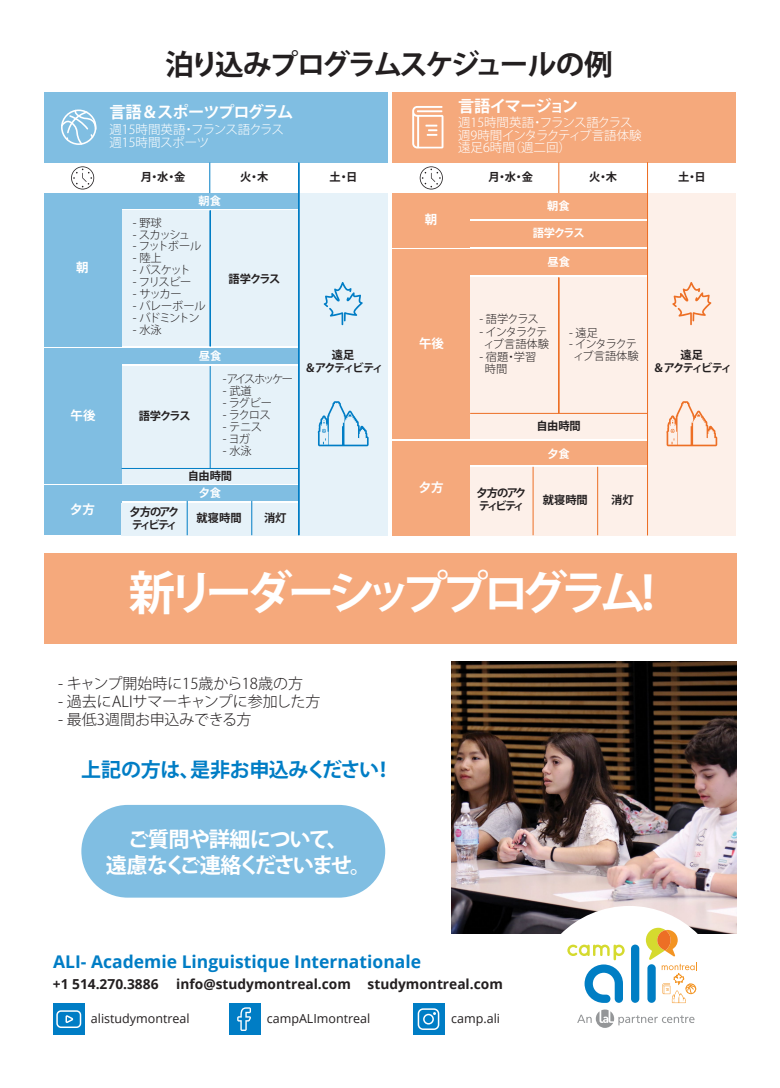
<style>
.page{position:relative;width:780px;height:1088px;background:#fff}
.page>*{position:absolute;margin:0;border:0;box-sizing:border-box;transform-origin:0 0}
.t1{font:700 46.38px "Koz Go Pr 6 N";letter-spacing:-.155em;color:#fff}
.t2{font:700 28.62px "Koz Go Pr 6 N";letter-spacing:-.095em;color:#231f20}
.t3{font:700 21.25px/25.5px "Koz Go Pr 6 N";letter-spacing:-.05em;color:#fff;text-align:center}
.t4{font:700 20px "Koz Go Pr 6 N";letter-spacing:-.02em;color:#007dc5}
.t5{font:700 17.5px "Open Sans";color:#007dc5}
.t6{font:700 16.25px "Koz Go Pr 6 N";letter-spacing:-.065em;color:#fff}
.t7{font:300 15px "Koz Go Pr 6 N";color:#231f20}
.t8{font:700 13.75px "Open Sans";color:#231f20}
.t9{font:300 12.5px/12.5px "Koz Go Pr 6 N";color:#fff}
.t10{font:12.5px "Open Sans";color:#231f20}
.t11{font:700 12.5px "Koz Go Pr 6 N";letter-spacing:-.01em;color:#fff}
.t12{font:300 11.25px/12.5px "Koz Go Pr 6 N";letter-spacing:-.08em;color:#231f20;text-align:center}
.t13{font:700 11.25px "Koz Go Pr 6 N";letter-spacing:-.115em;color:#231f20}
.t14{font:700 11.25px/12.5px "Koz Go Pr 6 N";letter-spacing:-.17em;color:#231f20;text-align:center}
.t15{font:700 11.25px/12.5px "Koz Go Pr 6 N";letter-spacing:-.195em;color:#231f20}
.t16{font:700 11.25px "Koz Go Pr 6 N";letter-spacing:-.01em;color:#fff}
.t17{font:300 11.25px "Koz Go Pr 6 N";letter-spacing:-.19em;color:#231f20}
</style>
<div class="page">
<div style="left:44px;top:553px;width:692px;height:90px;background:#f5a97c"></div>
<img style="left:451px;top:662px;width:285px;height:272px">
<div style="left:81px;top:805px;width:304px;height:92px;background:#80bee2;border-radius:46px"></div>
<svg style="left:531px;top:906px;width:196px;height:115px"></svg>
<div style="left:229px;top:1003px;width:31px;height:32px;background:#007dc5"></div>
<svg style="left:237px;top:1007px;width:14px;height:24px"></svg>
<div style="left:53px;top:1003px;width:32px;height:32px;background:#007dc5"></div>
<svg style="left:65px;top:1015px;width:9px;height:8px"></svg>
<div style="left:56px;top:1010px;width:25px;height:18px;border:1px solid #fff;border-radius:4px"></div>
<div style="left:413px;top:1003px;width:32px;height:32px;background:#007dc5"></div>
<div style="left:423px;top:1014px;width:11px;height:10px;border:1px solid #fff;border-radius:50%"></div>
<div style="left:417px;top:1008px;width:22px;height:22px;border:1px solid #fff;border-radius:5px"></div>
<div style="left:44px;top:92px;width:343px;height:71px;background:#80bee2"></div>
<svg style="left:61px;top:109px;width:35px;height:36px"></svg>
<div style="left:121px;top:210px;width:178px;height:136px;background:#e6f2f9"></div>
<div style="left:121px;top:366px;width:178px;height:118px;background:#e6f2f9"></div>
<div style="left:121px;top:348px;width:178px;height:16px;background:#80bee2"></div>
<div style="left:121px;top:485px;width:178px;height:16px;background:#80bee2"></div>
<div style="left:44px;top:485px;width:77px;height:50px;background:#80bee2"></div>
<div style="left:121px;top:503px;width:178px;height:32px;background:#e6f2f9"></div>
<div style="left:44px;top:348px;width:77px;height:136px;background:#80bee2"></div>
<svg style="left:71px;top:166px;width:23px;height:23px"></svg>
<div style="left:44px;top:193px;width:77px;height:153px;background:#80bee2"></div>
<div style="left:121px;top:193px;width:178px;height:15px;background:#80bee2"></div>
<div style="left:299px;top:193px;width:88px;height:342px;background:#e6f2f9"></div>
<svg style="left:318px;top:401px;width:50px;height:45px"></svg>
<svg style="left:324px;top:282px;width:39px;height:43px"></svg>
<hr style="left:210px;top:210px;width:1px;height:136px;background:#007dc5">
<hr style="left:210px;top:366px;width:1px;height:103px;background:#007dc5">
<hr style="left:187px;top:501px;width:1px;height:34px;background:#007dc5">
<hr style="left:251px;top:501px;width:1px;height:34px;background:#007dc5">
<hr style="left:121px;top:468px;width:178px;height:1px;background:#007dc5">
<hr style="left:298px;top:163px;width:1px;height:372px;background:#007dc5">
<div style="left:392px;top:92px;width:344px;height:71px;background:#f5a97c"></div>
<div style="left:470px;top:277px;width:177px;height:162px;background:#fdf0e9"></div>
<div style="left:470px;top:249px;width:177px;height:26px;background:#f5a97c"></div>
<div style="left:470px;top:441px;width:177px;height:24px;background:#f5a97c"></div>
<div style="left:392px;top:441px;width:78px;height:94px;background:#f5a97c"></div>
<div style="left:392px;top:249px;width:78px;height:190px;background:#f5a97c"></div>
<svg style="left:419px;top:166px;width:24px;height:23px"></svg>
<div style="left:392px;top:193px;width:78px;height:54px;background:#f5a97c"></div>
<div style="left:470px;top:193px;width:177px;height:26px;background:#f5a97c"></div>
<div style="left:470px;top:221px;width:177px;height:26px;background:#f5a97c"></div>
<div style="left:647px;top:193px;width:89px;height:342px;background:#fdf0e9"></div>
<svg style="left:666px;top:401px;width:51px;height:45px"></svg>
<svg style="left:672px;top:282px;width:39px;height:43px"></svg>
<hr style="left:558px;top:277px;width:1px;height:136px;background:#ed6f25">
<hr style="left:558px;top:163px;width:1px;height:30px;background:#ed6f25">
<hr style="left:209px;top:163px;width:1px;height:30px;background:#007dc5">
<hr style="left:470px;top:413px;width:177px;height:1px;background:#ed6f25">
<div style="left:470px;top:467px;width:177px;height:68px;background:#fdf0e9"></div>
<hr style="left:647px;top:163px;width:1px;height:372px;background:#ed6f25">
<svg style="left:577px;top:1009px;width:117px;height:19px"></svg>
<div style="left:631px;top:944px;width:8px;height:59px;background:#007ec4;border-radius:4px"></div>
<svg style="left:645px;top:928px;width:52px;height:75px"></svg>
<svg style="left:567px;top:944px;width:57px;height:59px"></svg>
<svg style="left:412px;top:106px;width:31px;height:42px"></svg>
<hr style="left:532px;top:467px;width:1px;height:68px;background:#ed6f25">
<hr style="left:597px;top:467px;width:1px;height:68px;background:#ed6f25">
<h2 class="t2" style="left:165px;top:49px;width:449px">泊り込みプログラムスケジュールの例</h2>
<h3 class="t6" style="left:109px;top:103px;width:185px">言語＆スポーツプログラム</h3>
<p class="t9" style="left:109px;top:124px;width:176px">週15時間英語・フランス語クラス週15時間スポーツ</p>
<p class="t13" style="left:141px;top:171px;width:46px">月・水・金</p>
<p class="t13" style="left:240px;top:171px;width:30px">火・木</p>
<p class="t13" style="left:329px;top:171px;width:29px">土・日</p>
<h3 class="t6" style="left:458px;top:96px;width:122px">言語イマージョン</h3>
<p class="t9" style="left:458px;top:117px;width:185px">週15時間英語・フランス語クラス週9時間インタラクティブ言語体験遠足6時間（週二回）</p>
<p class="t13" style="left:488px;top:171px;width:46px">月・水・金</p>
<p class="t13" style="left:589px;top:171px;width:30px">火・木</p>
<p class="t13" style="left:678px;top:171px;width:29px">土・日</p>
<p class="t11" style="left:76px;top:261px;width:14px">朝</p>
<p class="t11" style="left:70px;top:408px;width:26px">午後</p>
<p class="t16" style="left:198px;top:194px;width:24px">朝食</p>
<p class="t12" style="left:133px;top:216px;width:30px">- 野球</p>
<p class="t12" style="left:133px;top:228px;width:59px">- スカッシュ</p>
<p class="t12" style="left:133px;top:240px;width:70px">- フットボール</p>
<p class="t12" style="left:133px;top:252px;width:30px">- 陸上</p>
<p class="t12" style="left:133px;top:264px;width:59px">- バスケット</p>
<p class="t12" style="left:133px;top:276px;width:60px">- フリスビー</p>
<p class="t12" style="left:133px;top:288px;width:50px">- サッカー</p>
<p class="t12" style="left:133px;top:300px;width:74px">- バレーボール</p>
<p class="t12" style="left:133px;top:311px;width:68px">- バドミントン</p>
<p class="t12" style="left:133px;top:323px;width:30px">- 水泳</p>
<p class="t13" style="left:228px;top:273px;width:53px">語学クラス</p>
<p class="t13" style="left:139px;top:409px;width:53px">語学クラス</p>
<p class="t16" style="left:199px;top:349px;width:24px">昼食</p>
<p class="t17" style="left:223px;top:373px;width:72px">- アイスホッケー</p>
<p class="t12" style="left:223px;top:385px;width:30px">- 武道</p>
<p class="t12" style="left:223px;top:397px;width:51px">- ラグビー</p>
<p class="t12" style="left:223px;top:409px;width:49px">- ラクロス</p>
<p class="t12" style="left:223px;top:421px;width:41px">- テニス</p>
<p class="t12" style="left:223px;top:433px;width:29px">- ヨガ</p>
<p class="t12" style="left:223px;top:444px;width:30px">- 水泳</p>
<p class="t14" style="left:304px;top:349px;width:80px">遠足<br>＆アクティビティ</p>
<p class="t11" style="left:425px;top:212px;width:14px">朝</p>
<p class="t11" style="left:419px;top:336px;width:26px">午後</p>
<p class="t16" style="left:547px;top:199px;width:24px">朝食</p>
<p class="t16" style="left:532px;top:227px;width:53px">語学クラス</p>
<p class="t16" style="left:547px;top:255px;width:24px">昼食</p>
<p class="t12" style="left:479px;top:313px;width:61px">- 語学クラス</p>
<p class="t12" style="left:479px;top:326px;width:71px">- インタラクティブ言語体験</p>
<p class="t12" style="left:484px;top:351px;width:53px;text-align:left;text-indent:-5px">- 宿題・学習時間</p>
<p class="t12" style="left:569px;top:326px;width:30px">- 遠足</p>
<p class="t12" style="left:569px;top:339px;width:71px;line-height:11.9px">- インタラクティブ言語体験</p>
<p class="t14" style="left:653px;top:349px;width:80px">遠足<br>＆アクティビティ</p>
<p class="t13" style="left:536px;top:420px;width:46px">自由時間</p>
<p class="t16" style="left:547px;top:447px;width:24px">夕食</p>
<p class="t11" style="left:70px;top:502px;width:26px">夕方</p>
<p class="t13" style="left:188px;top:469px;width:46px">自由時間</p>
<p class="t16" style="left:199px;top:487px;width:24px">夕食</p>
<p class="t15" style="left:129px;top:506px;width:51px">夕方のアクティビティ</p>
<p class="t13" style="left:196px;top:512px;width:46px">就寝時間</p>
<p class="t13" style="left:264px;top:512px;width:24px">消灯</p>
<p class="t11" style="left:419px;top:480px;width:26px">夕方</p>
<p class="t15" style="left:476px;top:487px;width:51px">夕方のアクティビティ</p>
<p class="t13" style="left:542px;top:493px;width:46px">就寝時間</p>
<p class="t13" style="left:611px;top:493px;width:24px">消灯</p>
<h1 class="t1" style="left:129px;top:567px;width:527px">新リーダーシッププログラム!</h1>
<h3 class="t7" style="left:58px;top:675px;width:246px">- キャンプ開始時に15歳から18歳の方</h3>
<h3 class="t7" style="left:58px;top:693px;width:264px">- 過去にALIサマーキャンプに参加した方</h3>
<h3 class="t7" style="left:58px;top:711px;width:195px">- 最低3週間お申込みできる方</h3>
<h3 class="t4" style="left:81px;top:758px;width:313px">上記の方は、是非お申込みください！</h3>
<h3 class="t3" style="left:106px;top:827px;width:267px">ご質問や詳細について、<br>遠慮なくご連絡くださいませ。</h3>
<h3 class="t5" style="left:53px;top:949px;width:369px">ALI- Academie Linguistique Internationale</h3>
<p class="t8" style="left:53px;top:974px;width:107px">+1 514.270.3886</p>
<p class="t10" style="left:91px;top:1010px;width:100px">alistudymontreal</p>
<p class="t10" style="left:451px;top:1010px;width:50px">camp.ali</p>
<p class="t8" style="left:176px;top:974px;width:176px">info@studymontreal.com</p>
<p class="t10" style="left:267px;top:1010px;width:105px">campALImontreal</p>
<p class="t8" style="left:367px;top:974px;width:137px">studymontreal.com</p>
</div>
